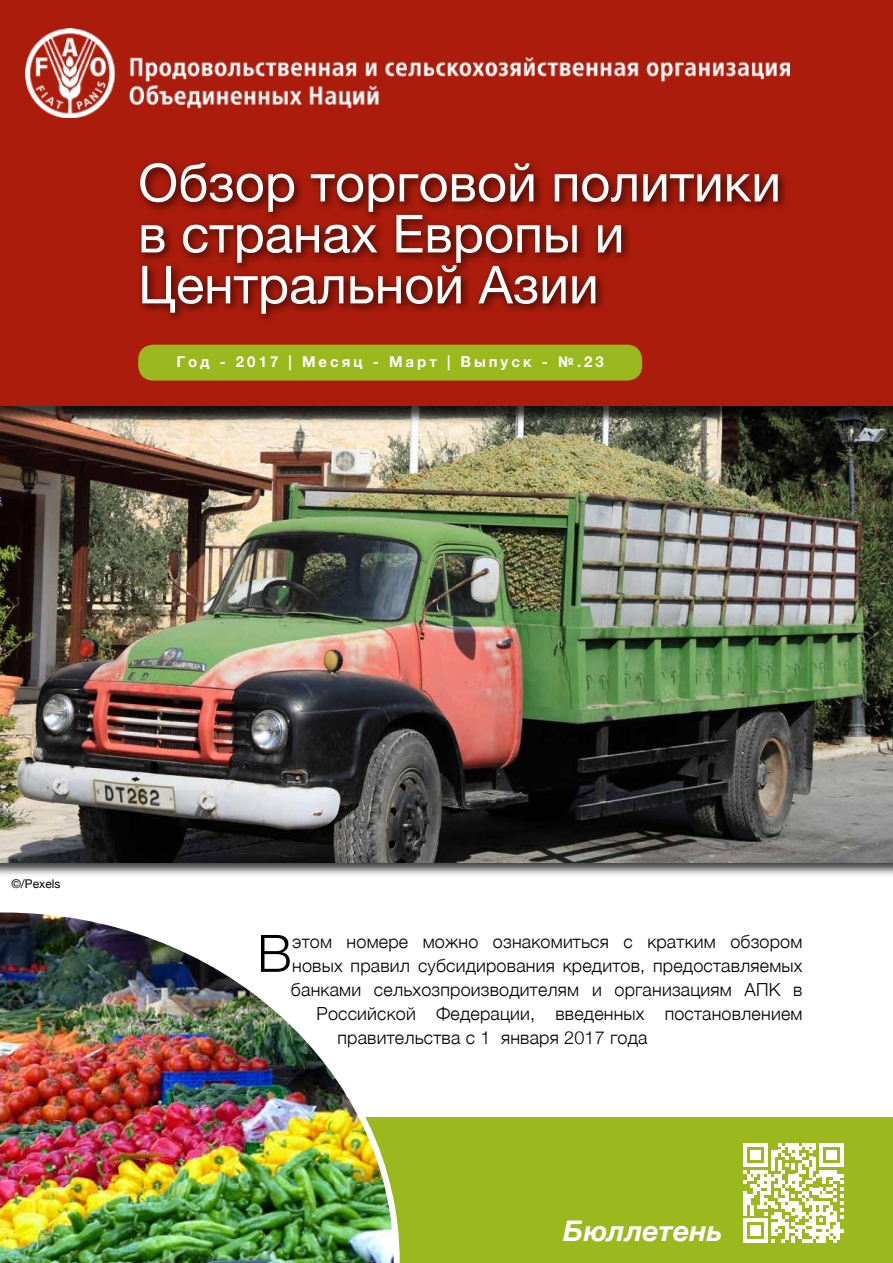
<style>
.page{position:relative;width:893px;height:1263px;background:#fff}
.page>*{position:absolute;margin:0;border:0;box-sizing:border-box;transform-origin:0 0}
.t1{font:52.5px/51px "Helvetica Neue";color:#fff}
.t2{font:300 51.6px "Helvetica Neue";color:#000}
.t3{font:italic 700 28.5px "Helvetica Neue";color:#fff}
.t4{font:300 18px "Helvetica Neue";letter-spacing:.01em;color:#000}
.t5{font:700 15px "Helvetica Neue";letter-spacing:.2em;color:#fff}
.t6{font:12px "Helvetica Neue";color:#000}
</style>
<div class="page">
<div style="left:0;top:1117px;width:893px;height:146px;background:#9bb81f"></div>
<div style="left:0;top:403px;width:893px;height:474px;background:#000;opacity:.75"></div>
<img style="left:0;top:424px;width:893px;height:438px">
<img style="left:0;top:912px;width:400px;height:351px">
<svg style="left:743px;top:1143px;width:100px;height:100px"></svg>
<div style="left:0;top:0;width:893px;height:424px;background:#000;opacity:.75"></div>
<div style="left:0;top:0;width:893px;height:406px;background:#ab1c0c"></div>
<img style="left:26px;top:28px;width:763px;height:90px">
<div style="left:135px;top:158px;width:654px;height:166px;background:#000;opacity:.75"></div>
<div style="left:138px;top:345px;width:504px;height:36px;background:#9bb81f;border-radius:15px"></div>
<h1 class="t1" style="left:138px;top:160px;width:644px">Обзор торговой политики в странах Европы и<br>Центральной Азии</h1>
<p class="t5" style="left:176px;top:350px;width:429px">Год - 2017 | Месяц - Март | Выпуск - №.23</p>
<p class="t6" style="left:11px;top:875px;width:51px">©/Pexels</p>
<h2 class="t2" style="left:257px;top:912px;width:36px">В</h2>
<p class="t4" style="left:292px;top:927px;width:512px">этом номере можно ознакомиться с кратким обзором</p>
<p class="t4" style="left:292px;top:951px;width:512px">новых правил субсидирования кредитов, предоставляемых</p>
<p class="t4" style="left:291px;top:975px;width:513px">банками сельхозпроизводителям и организациям АПК в</p>
<p class="t4" style="left:316px;top:999px;width:488px">Российской Федерации, введенных постановлением</p>
<p class="t4" style="left:337px;top:1023px;width:311px">правительства с 1 января 2017 года</p>
<h3 class="t3" style="left:563px;top:1209px;width:161px">Бюллетень</h3>
</div>
